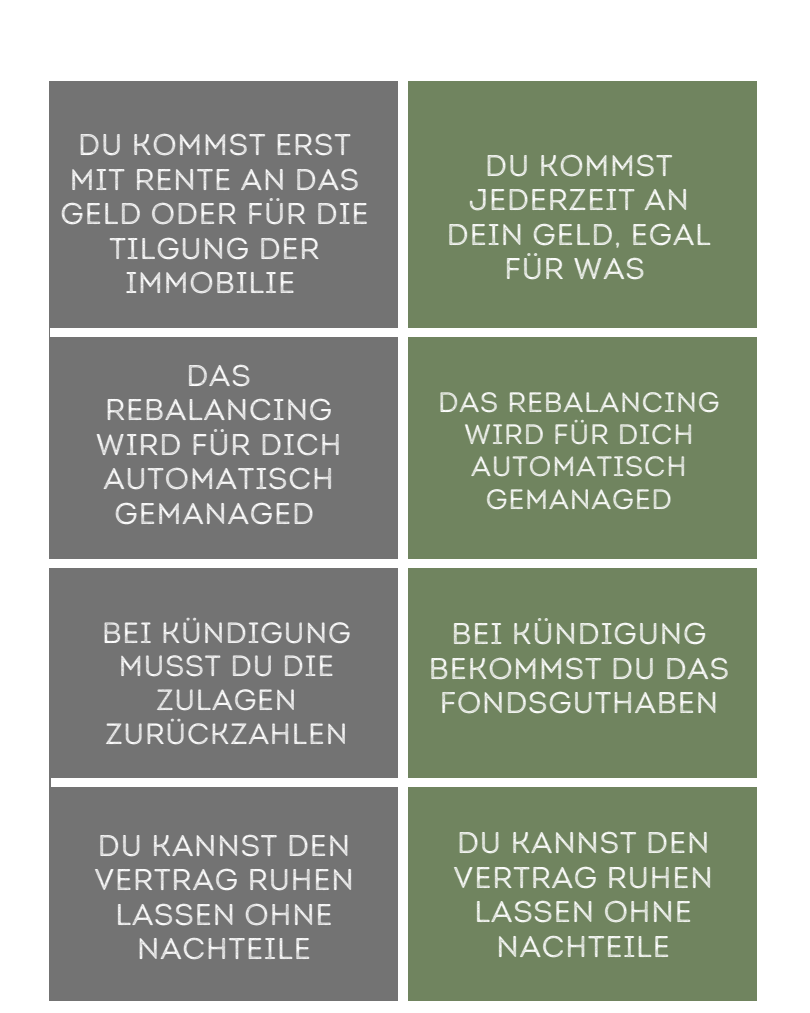
<style>
.page{position:relative;width:810px;height:1013px;background:#fff}
.page>*{position:absolute;margin:0;border:0;box-sizing:border-box;transform-origin:0 0}
.t1{font:30px/34.5px "Intro Rust Book Base L";letter-spacing:.03em;color:#fff;text-align:center}
.t2{font:29.3px/33.8px "Intro Rust Book Base L";letter-spacing:.03em;color:#fff;text-align:center}
.t3{font:28px/32.2px "Intro Rust Book Base L";letter-spacing:.03em;color:#fff;text-align:center}
</style>
<div class="page">
<div style="left:50px;top:81px;width:348px;height:919px;background:#737373"></div>
<div style="left:408px;top:81px;width:349px;height:919px;background:#70845f"></div>
<div style="left:44px;top:559px;width:719px;height:8px;background:#fff"></div>
<div style="left:51px;top:778px;width:719px;height:9px;background:#fff"></div>
<div style="left:50px;top:328px;width:719px;height:9px;background:#fff"></div>
<p class="t1" style="left:61px;top:128px;width:310px">DU KOMMST ERST<br>MIT RENTE AN DAS<br>GELD ODER FÜR DIE<br>TILGUNG DER<br>IMMOBILIE</p>
<p class="t1" style="left:96px;top:358px;width:247px">DAS<br>REBALANCING<br>WIRD FÜR DICH<br>AUTOMATISCH<br>GEMANAGED</p>
<p class="t2" style="left:102px;top:615px;width:250px">BEI KÜNDIGUNG<br>MUSST DU DIE<br>ZULAGEN<br>ZURÜCKZAHLEN</p>
<p class="t1" style="left:447px;top:148px;width:266px">DU KOMMST<br>JEDERZEIT AN<br>DEIN GELD, EGAL<br>FÜR WAS</p>
<p class="t3" style="left:438px;top:386px;width:283px">DAS REBALANCING<br>WIRD FÜR DICH<br>AUTOMATISCH<br>GEMANAGED</p>
<p class="t1" style="left:429px;top:616px;width:302px">BEI KÜNDIGUNG<br>BEKOMMST DU DAS<br>FONDSGUTHABEN</p>
<p class="t1" style="left:94px;top:827px;width:261px">DU KANNST DEN<br>VERTRAG RUHEN<br>LASSEN OHNE<br>NACHTEILE</p>
<p class="t1" style="left:454px;top:825px;width:261px">DU KANNST DEN<br>VERTRAG RUHEN<br>LASSEN OHNE<br>NACHTEILE</p>
</div>
